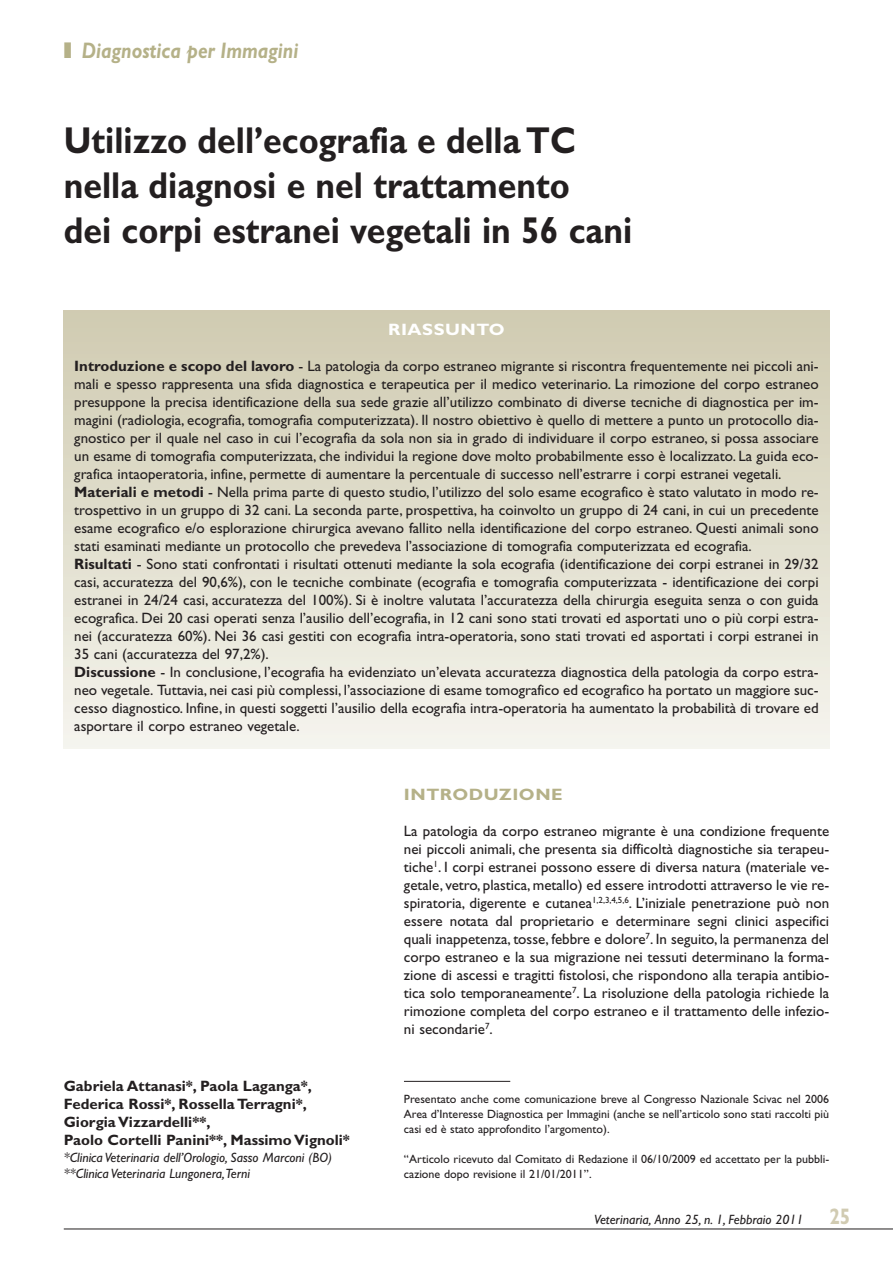
<style>
.page{position:relative;width:893px;height:1263px;background:#fff}
.page>*{position:absolute;margin:0;border:0;box-sizing:border-box;transform-origin:0 0}
.t1{font:700 37.5px/45px "Gill Sans";color:#231f20;scale:.9 1}
.t2{font:italic 700 22.5px "Gill Sans";color:#b5b188;scale:.85 1}
.t3{font:700 16.5px "Gill Sans";letter-spacing:.03em;color:#b5b188;scale:1.1 1}
.t4{font:700 16.5px "Gill Sans";letter-spacing:.025em;color:#fff;scale:1.1 1}
.t5{font:15px/18px "Gill Sans";color:#231f20;text-align:justify}
.t6{font:700 15px/18px "Gill Sans";color:#231f20}
.t7{font:italic 13.5px/16.5px "Gill Sans";color:#231f20}
.t8{font:12px/15px "Gill Sans";color:#231f20;text-align:justify}
.s1{font-weight:700}
.s2{font-weight:700;font-style:normal;font-size:22.5px;color:#d1cbb2}
</style>
<div class="page">
<hr style="left:64px;top:1228px;width:829px;height:1px;background:#231f20">
<div style="left:64px;top:310px;width:765px;height:438px;background:linear-gradient(to bottom,#cfcab0,#f5f4ed)"></div>
<hr style="left:404px;top:1081px;width:106px;height:1px;background:#231f20">
<h2 class="t2" style="left:64px;top:42px;width:277px">❚ Diagnostica per Immagini</h2>
<h1 class="t1" style="left:64px;top:121px;width:633px">Utilizzo dell’ecografia e della TC nella diagnosi e nel trattamento<br>dei corpi estranei vegetali in 56 cani</h1>
<p class="t4" style="left:388px;top:323px;width:107px">RIASSUNTO</p>
<p class="t5" style="left:74px;top:359px;width:746px;text-align:left"><span class="s1">Introduzione e scopo del lavoro</span> - La patologia da corpo estraneo migrante si riscontra frequentemente nei piccoli ani&shy;mali e spesso rappresenta una sfida diagnostica e terapeutica per il medico veterinario. La rimozione del corpo estraneo presuppone la precisa identificazione della sua sede grazie all’utilizzo combinato di diverse tecniche di diagnostica per im&shy;magini (radiologia, ecografia, tomografia computerizzata). Il nostro obiettivo è quello di mettere a punto un protocollo dia&shy;gnostico per il quale nel caso in cui l’ecografia da sola non sia in grado di individuare il corpo estraneo, si possa associare un esame di tomografia computerizzata, che individui la regione dove molto probabilmente esso è localizzato. La guida eco&shy;grafica intaoperatoria, infine, permette di aumentare la percentuale di successo nell’estrarre i corpi estranei vegetali.<br><span class="s1">Materiali e metodi</span> - Nella prima parte di questo studio, l’utilizzo del solo esame ecografico è stato valutato in modo re&shy;trospettivo in un gruppo di 32 cani. La seconda parte, prospettiva, ha coinvolto un gruppo di 24 cani, in cui un precedente esame ecografico e/o esplorazione chirurgica avevano fallito nella identificazione del corpo estraneo. Questi animali sono stati esaminati mediante un protocollo che prevedeva l’associazione di tomografia computerizzata ed ecografia.<br><span class="s1">Risultati</span> - Sono stati confrontati i risultati ottenuti mediante la sola ecografia (identificazione dei corpi estranei in 29/32 casi, accuratezza del 90,6%), con le tecniche combinate (ecografia e tomografia computerizzata - identificazione dei corpi estranei in 24/24 casi, accuratezza del 100%). Si è inoltre valutata l’accuratezza della chirurgia eseguita senza o con guida ecografica. Dei 20 casi operati senza l’ausilio dell’ecografia, in 12 cani sono stati trovati ed asportati uno o più corpi estra&shy;nei (accuratezza 60%). Nei 36 casi gestiti con ecografia intra-operatoria, sono stati trovati ed asportati i corpi estranei in 35 cani (accuratezza del 97,2%).<br><span class="s1">Discussione</span> - In conclusione, l’ecografia ha evidenziato un’elevata accuratezza diagnostica della patologia da corpo estra&shy;neo vegetale. Tuttavia, nei casi più complessi, l’associazione di esame tomografico ed ecografico ha portato un maggiore suc&shy;cesso diagnostico. Infine, in questi soggetti l’ausilio della ecografia intra-operatoria ha aumentato la probabilità di trovare ed asportare il corpo estraneo vegetale.</p>
<p class="t6" style="left:64px;top:1078px;width:288px">Gabriela Attanasi*, Paola Laganga*, Federica Rossi*, Rossella Terragni*, Giorgia Vizzardelli**,<br>Paolo Cortelli Panini**, Massimo Vignoli*</p>
<p class="t7" style="left:64px;top:1150px;width:270px">*Clinica Veterinaria dell’Orologio, Sasso Marconi (BO) **Clinica Veterinaria Lungonera,Terni</p>
<p class="t3" style="left:404px;top:788px;width:146px">INTRODUZIONE</p>
<p class="t5" style="left:404px;top:823px;width:427px">La patologia da corpo estraneo migrante è una condizione frequente nei piccoli animali, che presenta sia difficoltà diagnostiche sia terapeu&shy;tiche<sup>1</sup>. I corpi estranei possono essere di diversa natura (materiale ve&shy;getale, vetro, plastica, metallo) ed essere introdotti attraverso le vie re&shy;spiratoria, digerente e cutanea<sup>1,2,3,4,5,6</sup>. L’iniziale penetrazione può non essere notata dal proprietario e determinare segni clinici aspecifici quali inappetenza, tosse, febbre e dolore<sup>7</sup>. In seguito, la permanenza del corpo estraneo e la sua migrazione nei tessuti determinano la forma&shy;zione di ascessi e tragitti fistolosi, che rispondono alla terapia antibio&shy;tica solo temporaneamente<sup>7</sup>. La risoluzione della patologia richiede la rimozione completa del corpo estraneo e il trattamento delle infezio&shy;ni secondarie<sup>7</sup>.</p>
<p class="t8" style="left:404px;top:1092px;width:427px">Presentato anche come comunicazione breve al Congresso Nazionale Scivac nel 2006<br>Area d’Interesse Diagnostica per Immagini (anche se nell’articolo sono stati raccolti più casi ed è stato approfondito l’argomento).</p>
<p class="t8" style="left:404px;top:1152px;width:427px">“Articolo ricevuto dal Comitato di Redazione il 06/10/2009 ed accettato per la pubbli&shy;cazione dopo revisione il 21/01/2011”.</p>
<p class="t7" style="left:594px;top:1212px;width:258px">Veterinaria, Anno 25, n. 1, Febbraio 2011 <span class="s2">25</span></p>
</div>
